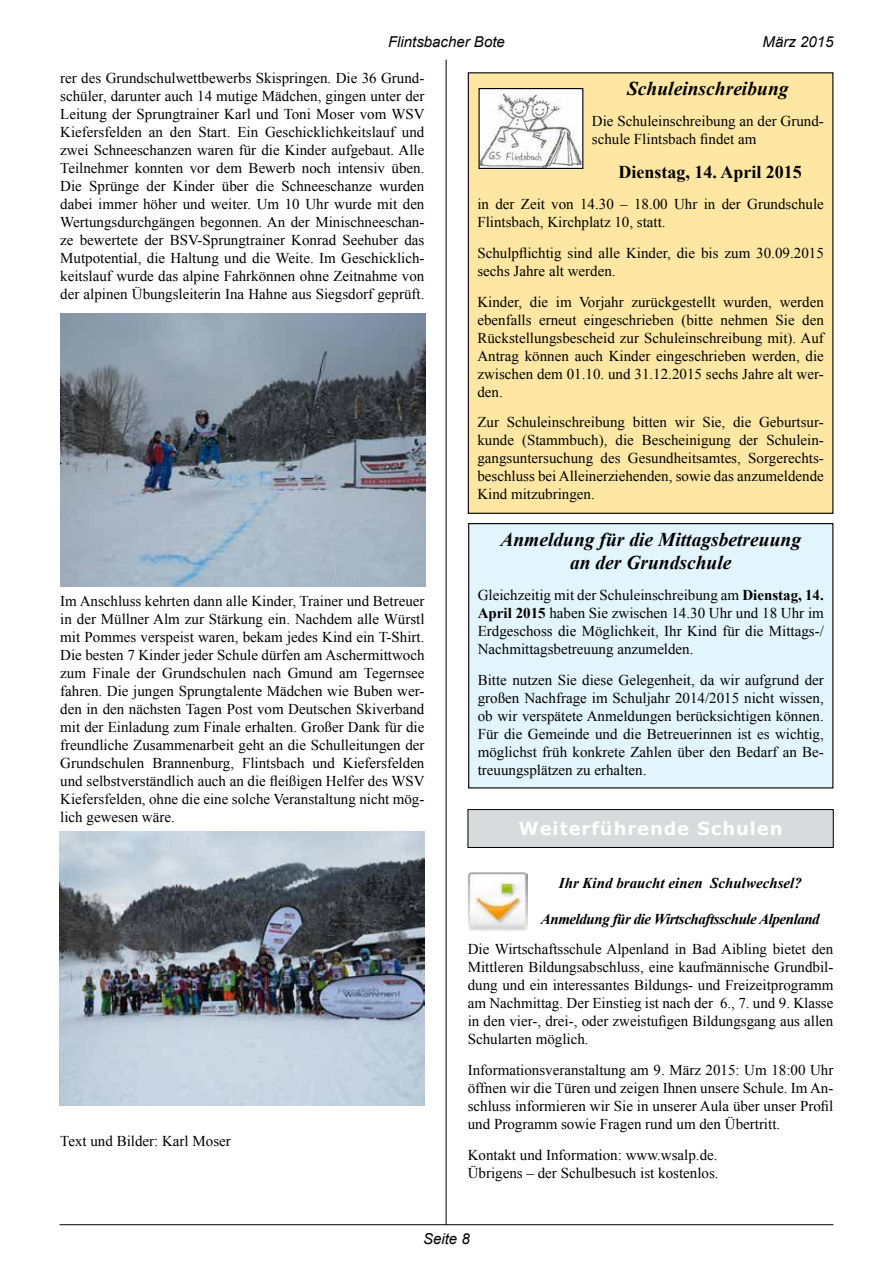
<style>
.page{position:relative;width:893px;height:1263px;background:#fff}
.page>*{position:absolute;margin:0;border:0;box-sizing:border-box;transform-origin:0 0}
.t1{font:italic 700 19.5px/23.4px "Times New Roman";color:#000;text-align:center}
.t2{font:700 18px "Verdana";letter-spacing:.05em;color:#fff}
.t3{font:700 18px "Times New Roman";color:#000}
.t4{font:15px/18px "Times New Roman";color:#000;text-align:justify}
.t5{font:italic 700 15px "Times New Roman";letter-spacing:-.03em;color:#000}
.t6{font:italic 700 15px "Times New Roman";color:#000}
.t7{font:italic 15px "Arial";color:#000}
.s1{font-weight:700}
</style>
<div class="page">
<hr style="left:60px;top:1224px;width:773px;height:1px;background:#000">
<hr style="left:446px;top:60px;width:1px;height:1165px;background:#000">
<div style="left:468px;top:809px;width:365px;height:38px;background:#d8dbdc"></div>
<div style="left:468px;top:809px;width:365px;height:39px;border:1px solid #000"></div>
<img style="left:60px;top:832px;width:364px;height:274px">
<img style="left:61px;top:313px;width:364px;height:274px">
<div style="left:468px;top:73px;width:365px;height:440px;background:#fee7a2"></div>
<img style="left:480px;top:90px;width:101px;height:77px">
<div style="left:478px;top:88px;width:105px;height:81px;border:1px solid #000"></div>
<div style="left:469px;top:524px;width:364px;height:264px;background:#e2f4fc"></div>
<div style="left:468px;top:523px;width:365px;height:265px;border:1px solid #000"></div>
<img style="left:468px;top:872px;width:59px;height:59px">
<p class="t7" style="left:388px;top:32px;width:118px">Flintsbacher Bote</p>
<p class="t7" style="left:763px;top:32px;width:72px">März 2015</p>
<p class="t4" style="left:60px;top:69px;width:366px">rer des Grundschulwettbewerbs Skispringen. Die 36 Grund&shy;schüler, darunter auch 14 mutige Mädchen, gingen unter der Leitung der Sprungtrainer Karl und Toni Moser vom WSV Kiefersfelden an den Start. Ein Geschicklichkeitslauf und zwei Schneeschanzen waren für die Kinder aufgebaut. Alle Teilnehmer konnten vor dem Bewerb noch intensiv üben.<br>Die Sprünge der Kinder über die Schneeschanze wurden dabei immer höher und weiter. Um 10 Uhr wurde mit den Wertungsdurchgängen begonnen. An der Minischneeschan&shy;ze bewertete der BSV-Sprungtrainer Konrad Seehuber das Mutpotential, die Haltung und die Weite. Im Geschicklich&shy;keitslauf wurde das alpine Fahrkönnen ohne Zeitnahme von der alpinen Übungsleiterin Ina Hahne aus Siegsdorf geprüft.</p>
<p class="t4" style="left:60px;top:591px;width:366px">Im Anschluss kehrten dann alle Kinder, Trainer und Betreuer in der Müllner Alm zur Stärkung ein. Nachdem alle Würstl mit Pommes verspeist waren, bekam jedes Kind ein T-Shirt.<br>Die besten 7 Kinder jeder Schule dürfen am Aschermittwoch zum Finale der Grundschulen nach Gmund am Tegernsee fahren. Die jungen Sprungtalente Mädchen wie Buben wer&shy;den in den nächsten Tagen Post vom Deutschen Skiverband mit der Einladung zum Finale erhalten. Großer Dank für die freundliche Zusammenarbeit geht an die Schulleitungen der Grundschulen Brannenburg, Flintsbach und Kiefersfelden und selbstverständlich auch an die fleißigen Helfer des WSV Kiefersfelden, ohne die eine solche Veranstaltung nicht mög&shy;lich gewesen wäre.</p>
<p class="t4" style="left:60px;top:1131px;width:172px">Text und Bilder: Karl Moser</p>
<h1 class="t1" style="left:627px;top:76px;width:163px">Schuleinschreibung</h1>
<p class="t4" style="left:592px;top:112px;width:233px">Die Schuleinschreibung an der Grund&shy;schule Flintsbach findet am</p>
<p class="t3" style="left:618px;top:160px;width:185px">Dienstag, 14. April 2015</p>
<p class="t4" style="left:477px;top:195px;width:348px">in der Zeit von 14.30 – 18.00 Uhr in der Grundschule<br>Flintsbach, Kirchplatz 10, statt.</p>
<p class="t4" style="left:477px;top:243px;width:348px">Schulpflichtig sind alle Kinder, die bis zum 30.09.2015 sechs Jahre alt werden.</p>
<p class="t4" style="left:477px;top:292px;width:348px">Kinder, die im Vorjahr zurückgestellt wurden, werden ebenfalls erneut eingeschrieben (bitte nehmen Sie den Rückstellungsbescheid zur Schuleinschreibung mit). Auf Antrag können auch Kinder eingeschrieben werden, die zwischen dem 01.10. und 31.12.2015 sechs Jahre alt wer&shy;den.</p>
<p class="t4" style="left:477px;top:413px;width:348px">Zur Schuleinschreibung bitten wir Sie, die Geburtsur&shy;kunde (Stammbuch), die Bescheinigung der Schulein&shy;gangsuntersuchung des Gesundheitsamtes, Sorgerechts&shy;beschluss bei Alleinerziehenden, sowie das anzumeldende Kind mitzubringen.</p>
<h1 class="t1" style="left:500px;top:527px;width:302px">Anmeldung für die Mittagsbetreuung an der Grundschule</h1>
<p class="t4" style="left:478px;top:586px;width:348px">Gleichzeitig mit der Schuleinschreibung am <span class="s1">Dienstag, 14.<br>April 2015</span> haben Sie zwischen 14.30 Uhr und 18 Uhr im Erdgeschoss die Möglichkeit, Ihr Kind für die Mittags-/ Nachmittagsbetreuung anzumelden.</p>
<p class="t4" style="left:478px;top:670px;width:348px">Bitte nutzen Sie diese Gelegenheit, da wir aufgrund der großen Nachfrage im Schuljahr 2014/2015 nicht wissen, ob wir verspätete Anmeldungen berücksichtigen können.<br>Für die Gemeinde und die Betreuerinnen ist es wichtig, möglichst früh konkrete Zahlen über den Bedarf an Be&shy;treuungsplätzen zu erhalten.</p>
<p class="t2" style="left:519px;top:816px;width:265px">Weiterführende Schulen</p>
<p class="t6" style="left:559px;top:872px;width:244px">Ihr Kind braucht einen Schulwechsel?</p>
<p class="t5" style="left:541px;top:908px;width:280px">Anmeldung für die Wirtschaftsschule Alpenland</p>
<p class="t4" style="left:468px;top:940px;width:367px">Die Wirtschaftsschule Alpenland in Bad Aibling bietet den Mittleren Bildungsabschluss, eine kaufmännische Grundbil&shy;dung und ein interessantes Bildungs- und Freizeitprogramm am Nachmittag. Der Einstieg ist nach der 6., 7. und 9. Klasse in den vier-, drei-, oder zweistufigen Bildungsgang aus allen Schularten möglich.</p>
<p class="t4" style="left:468px;top:1061px;width:367px">Informationsveranstaltung am 9. März 2015: Um 18:00 Uhr öffnen wir die Türen und zeigen Ihnen unsere Schule. Im An&shy;schluss informieren wir Sie in unserer Aula über unser Profil und Programm sowie Fragen rund um den Übertritt.</p>
<p class="t4" style="left:468px;top:1145px;width:252px">Kontakt und Information: www.wsalp.de.<br>Übrigens – der Schulbesuch ist kostenlos.</p>
<p class="t7" style="left:423px;top:1229px;width:48px">Seite 8</p>
</div>
